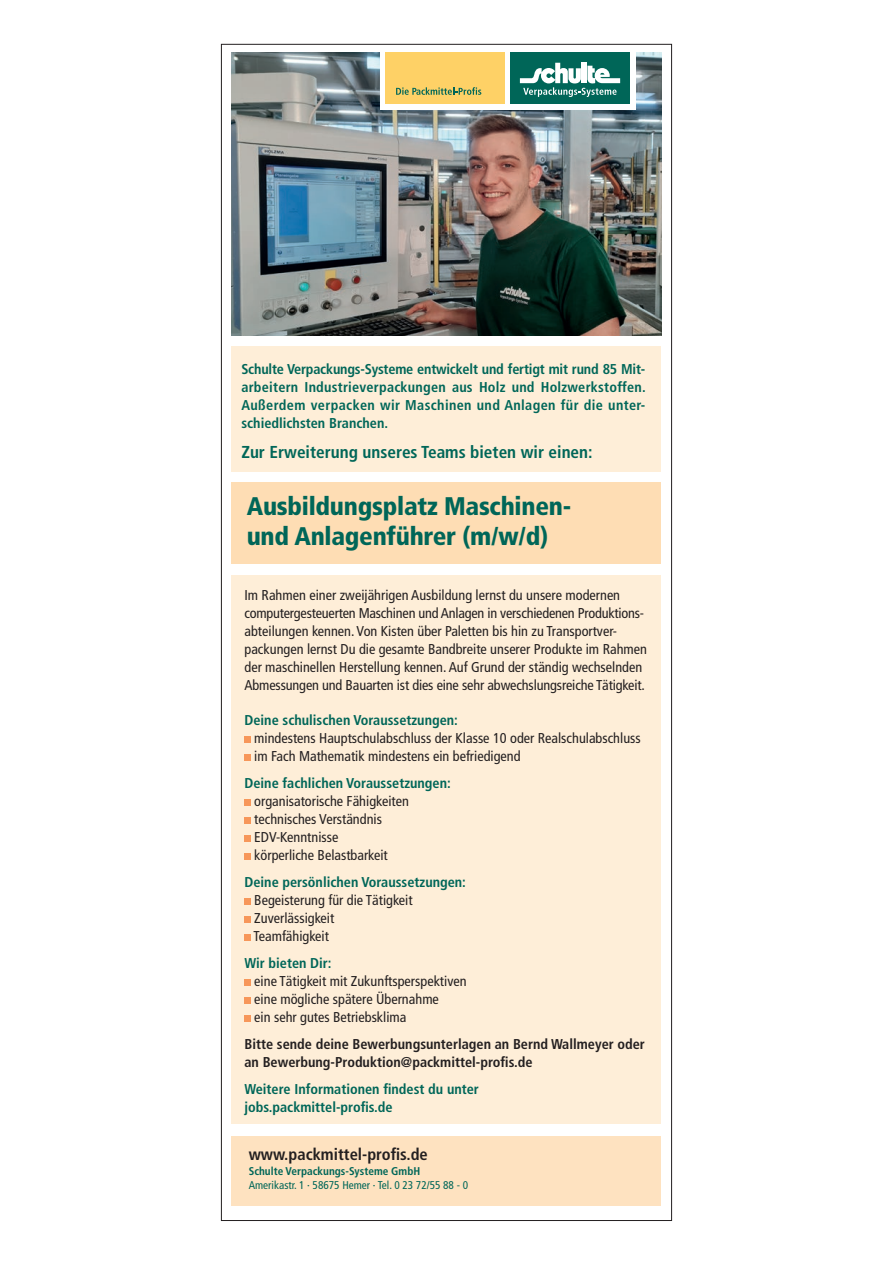
<style>
.page{position:relative;width:893px;height:1263px;background:#fff}
.page>*{position:absolute;margin:0;border:0;box-sizing:border-box;transform-origin:0 0}
.t1{font:900 condensed 25.5px/30px "Frutiger";letter-spacing:-.01em;color:#006658}
.t2{font:700 condensed 17.25px "Frutiger";color:#006658}
.t3{font:700 condensed 16.5px "Frutiger";color:#231f20}
.t4{font:condensed 14.25px/18px "Frutiger";color:#231f20}
.t5{font:700 condensed 14.25px/18px "Frutiger";color:#006658;text-align:justify}
.t6{font:700 condensed 14.25px/18px "Frutiger";color:#231f20}
.t7{font:condensed 11.25px "Frutiger";color:#006658}
.t8{font:700 condensed 11.25px "Frutiger";color:#006658}
</style>
<div class="page">
<img style="left:232px;top:53px;width:429px;height:283px">
<div style="left:232px;top:346px;width:429px;height:126px;background:#feeed8"></div>
<div style="left:232px;top:575px;width:429px;height:548px;background:#feeed8"></div>
<div style="left:232px;top:1136px;width:429px;height:69px;background:#fee2c0"></div>
<div style="left:232px;top:482px;width:429px;height:81px;background:#feddb4"></div>
<div style="left:380px;top:47px;width:255px;height:62px;background:#fff"></div>
<div style="left:510px;top:52px;width:120px;height:52px;background:#006658"></div>
<svg style="left:520px;top:63px;width:100px;height:34px"></svg>
<div style="left:385px;top:52px;width:120px;height:52px;background:#fed166"></div>
<svg style="left:396px;top:87px;width:85px;height:8px"></svg>
<div style="left:244px;top:737px;width:7px;height:6px;background:#f7975a"></div>
<div style="left:244px;top:755px;width:7px;height:6px;background:#f7975a"></div>
<div style="left:244px;top:800px;width:7px;height:6px;background:#f7975a"></div>
<div style="left:244px;top:818px;width:7px;height:6px;background:#f7975a"></div>
<div style="left:244px;top:836px;width:7px;height:6px;background:#f7975a"></div>
<div style="left:244px;top:854px;width:7px;height:6px;background:#f7975a"></div>
<div style="left:244px;top:899px;width:7px;height:6px;background:#f7975a"></div>
<div style="left:244px;top:917px;width:7px;height:6px;background:#f7975a"></div>
<div style="left:244px;top:935px;width:7px;height:6px;background:#f7975a"></div>
<div style="left:244px;top:980px;width:7px;height:6px;background:#f7975a"></div>
<div style="left:244px;top:998px;width:7px;height:6px;background:#f7975a"></div>
<div style="left:244px;top:1016px;width:7px;height:6px;background:#f7975a"></div>
<p class="t5" style="left:241px;top:360px;width:406px">Schulte Verpackungs-Systeme entwickelt und fertigt mit rund 85 Mit&shy;arbeitern Industrieverpackungen aus Holz und Holzwerkstoffen.<br>Außerdem verpacken wir Maschinen und Anlagen für die unter&shy;schiedlichsten Branchen.</p>
<p class="t2" style="left:241px;top:442px;width:353px">Zur Erweiterung unseres Teams bieten wir einen:</p>
<h1 class="t1" style="left:247px;top:491px;width:326px">Ausbildungsplatz Maschinen&shy;und Anlagenführer (m/w/d)</h1>
<p class="t4" style="left:244px;top:586px;width:404px">Im Rahmen einer zweijährigen Ausbildung lernst du unsere modernen computergesteuerten Maschinen und Anlagen in verschiedenen Produktions&shy;abteilungen kennen. Von Kisten über Paletten bis hin zu Transportver&shy;packungen lernst Du die gesamte Bandbreite unserer Produkte im Rahmen der maschinellen Herstellung kennen. Auf Grund der ständig wechselnden Abmessungen und Bauarten ist dies eine sehr abwechslungsreiche Tätigkeit.</p>
<p class="t5" style="left:244px;top:711px;width:215px">Deine schulischen Voraussetzungen:</p>
<p class="t4" style="left:254px;top:729px;width:388px">mindestens Hauptschulabschluss der Klasse 10 oder Realschulabschluss im Fach Mathematik mindestens ein befriedigend</p>
<p class="t5" style="left:244px;top:774px;width:208px">Deine fachlichen Voraussetzungen:</p>
<p class="t4" style="left:254px;top:792px;width:156px">organisatorische Fähigkeiten technisches Verständnis<br>EDV-Kenntnisse<br>körperliche Belastbarkeit</p>
<p class="t5" style="left:244px;top:873px;width:223px">Deine persönlichen Voraussetzungen:</p>
<p class="t4" style="left:254px;top:891px;width:161px">Begeisterung für die Tätigkeit<br>Zuverlässigkeit<br>Teamfähigkeit</p>
<p class="t5" style="left:244px;top:954px;width:89px">Wir bieten Dir:</p>
<p class="t4" style="left:254px;top:972px;width:214px">eine Tätigkeit mit Zukunftsperspektiven eine mögliche spätere Übernahme<br>ein sehr gutes Betriebsklima</p>
<p class="t6" style="left:244px;top:1035px;width:402px">Bitte sende deine Bewerbungsunterlagen an Bernd Wallmeyer oder an Bewerbung-Produktion@packmittel-profis.de</p>
<p class="t5" style="left:244px;top:1080px;width:236px">Weitere Informationen findest du unter jobs.packmittel-profis.de</p>
<p class="t3" style="left:249px;top:1144px;width:181px">www.packmittel-profis.de</p>
<p class="t8" style="left:249px;top:1165px;width:173px">Schulte Verpackungs-Systeme GmbH</p>
<p class="t7" style="left:249px;top:1178px;width:221px">Amerikastr. 1 · 58675 Hemer · Tel. 0 23 72/55 88 - 0</p>
</div>
